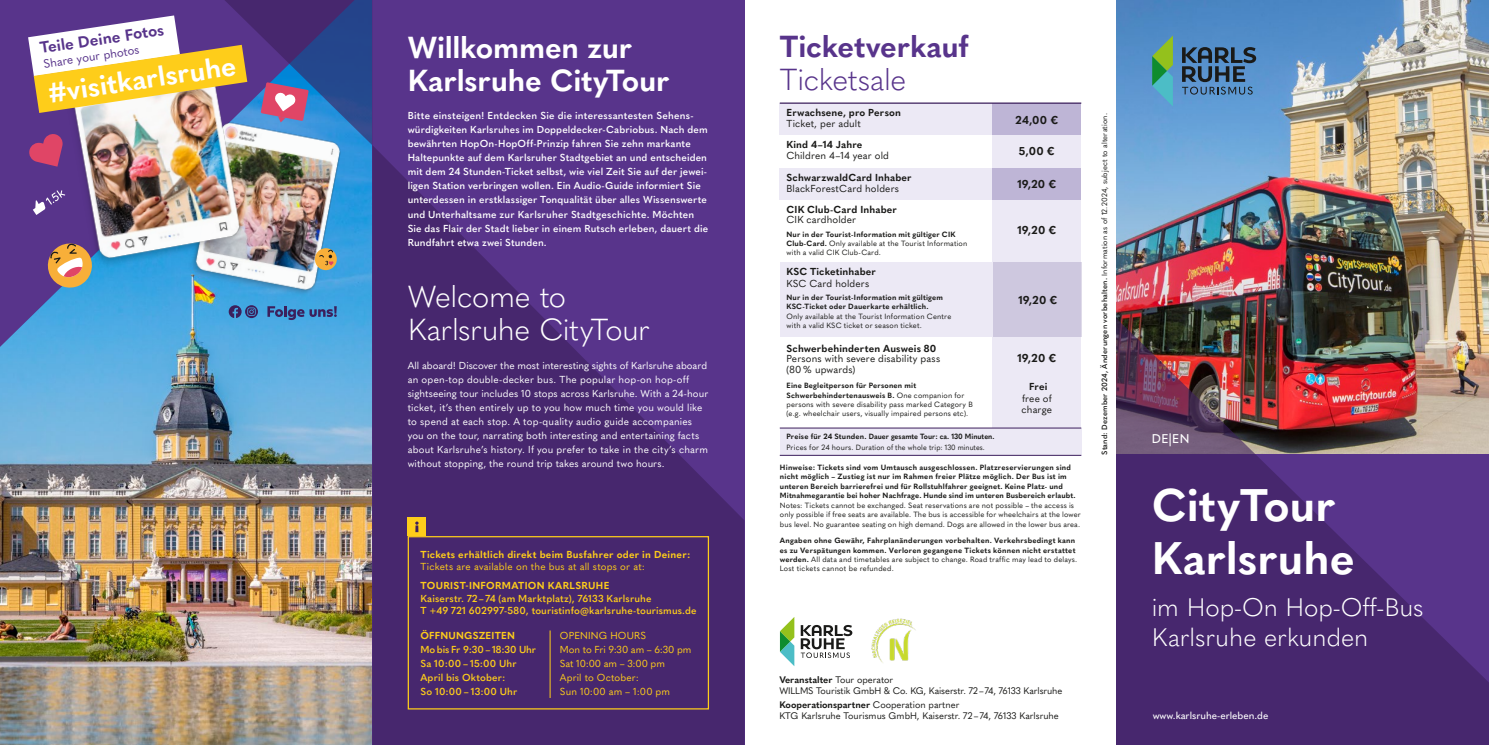
<style>
.page{position:relative;width:1489px;height:745px;background:#fff}
.page>*{position:absolute;margin:0;border:0;box-sizing:border-box;transform-origin:0 0}
.t1{font:700 45px/52.5px "Quasimoda";color:#fff}
.t2{font:700 30px/33px "Quasimoda";letter-spacing:-.01em;color:#fff}
.t3{font:300 30px/33px "Quasimoda";letter-spacing:-.015em;color:#fff}
.t4{font:700 30px "Quasimoda";letter-spacing:-.01em;color:#58348b}
.t5{font:300 30px "Quasimoda";letter-spacing:-.01em;color:#58348b}
.t6{font:700 27.5px "Quasimoda";color:#fff}
.t7{font:300 25px/30px "Quasimoda";color:#fff}
.t8{font:700 15.75px "Quasimoda";color:#58348b}
.t9{font:500 12.5px "Quasimoda";color:#fff}
.t10{font:11.88px "Quasimoda";color:#58348b}
.t11{font:700 11.25px "Quasimoda";letter-spacing:.015em;color:#1a1a18}
.t12{font:600 10px/14px "Quasimoda";letter-spacing:.015em;color:#fff}
.t13{font:10px/14px "Quasimoda";letter-spacing:.015em;color:#fff}
.t14{font:600 10px/14px "Quasimoda";letter-spacing:.015em;color:#fecd1a}
.t15{font:10px/11.2px "Quasimoda";letter-spacing:.01em;color:#1a1a18}
.t16{font:10px/14px "Quasimoda";letter-spacing:.015em;color:#fecd1a}
.t17{font:700 10px "Quasimoda";letter-spacing:.015em;color:#1a1a18}
.t18{font:700 10px "Quasimoda";letter-spacing:.025em;color:#fecd1a}
.t19{font:500 10px "Quasimoda";color:#fff}
.t20{font:9.38px/11.2px "Quasimoda";color:#1a1a18}
.t21{font:7.5px/9.4px "Quasimoda";letter-spacing:.015em;color:#1a1a18}
.t22{font:700 7.5px/9.4px "Quasimoda";letter-spacing:.025em;color:#1a1a18}
.t23{font:700 7.5px "Quasimoda";color:#1a1a18}
.s1{font-weight:700}
.s2{font-weight:400}
.s3{font-weight:600}
</style>
<div class="page">
<img style="left:0;top:166px;width:372px;height:578px">
<div style="left:372px;top:0;width:372px;height:744px;background:#58348b"></div>
<svg style="left:372px;top:145px;width:372px;height:599px;fill:#47276e"></svg>
<svg style="left:0;top:0;width:354px;height:347px;background:#4f75bb"></svg>
<img style="left:172px;top:166px;width:179px;height:140px">
<div style="left:315px;top:248px;width:22px;height:22px;background:#f8af39;border-radius:50%"></div>
<svg style="left:319px;top:249px;width:14px;height:16px"></svg>
<svg style="left:33px;top:190px;width:27px;height:25px"></svg>
<img style="left:60px;top:166px;width:193px;height:113px">
<svg style="left:45px;top:240px;width:50px;height:50px;background:#ae8a76"></svg>
<svg style="left:267px;top:305px;width:70px;height:15px"></svg>
<svg style="left:229px;top:305px;width:29px;height:13px"></svg>
<img style="left:28px;top:0;width:344px;height:166px">
<img style="left:1116px;top:0;width:372px;height:314px">
<img style="left:1116px;top:314px;width:372px;height:430px">
<div style="left:779px;top:103px;width:301px;height:32px;background:#ece9f5"></div>
<div style="left:779px;top:168px;width:301px;height:31px;background:#ece9f5"></div>
<div style="left:992px;top:103px;width:89px;height:325px;background:#ece9f5"></div>
<div style="left:992px;top:103px;width:89px;height:32px;background:#beb5d6"></div>
<div style="left:992px;top:168px;width:89px;height:31px;background:#beb5d6"></div>
<hr style="left:779px;top:102px;width:302px;height:2px;background:#3c1f5c">
<div style="left:779px;top:262px;width:222px;height:74px;background:#ece9f5"></div>
<div style="left:992px;top:262px;width:89px;height:75px;background:#d1cbdf"></div>
<div style="left:779px;top:428px;width:302px;height:27px;background:#ece9f5"></div>
<hr style="left:779px;top:427px;width:302px;height:1px;background:#3c1f5c">
<hr style="left:779px;top:454px;width:302px;height:1px;background:#3c1f5c">
<svg style="left:780px;top:617px;width:14px;height:48px"></svg>
<svg style="left:800px;top:624px;width:52px;height:33px"></svg>
<div style="left:407px;top:535px;width:302px;height:174px;border:1px solid #fecd1a"></div>
<hr style="left:550px;top:630px;width:1px;height:67px;background:#fecd1a">
<div style="left:407px;top:517px;width:19px;height:18px;background:#fecd1a"></div>
<svg style="left:415px;top:521px;width:3px;height:11px"></svg>
<svg style="left:1152px;top:35px;width:20px;height:71px"></svg>
<svg style="left:1181px;top:47px;width:75px;height:48px;background:#42688d"></svg>
<img style="left:871px;top:618px;width:45px;height:45px">
<h3 class="t8" style="left:38px;top:36px;width:127px;rotate:-9deg">Teile Deine Fotos</h3>
<h3 class="t10" style="left:42px;top:54px;width:98px;rotate:-8deg">Share your photos</h3>
<h3 class="t6" style="left:45px;top:73px;width:191px;rotate:-9deg">#visitkarlsruhe</h3>
<h2 class="t2" style="left:407px;top:28px;width:263px">Willkommen zur<br>Karlsruhe CityTour</h2>
<p class="t12" style="left:407px;top:108px;width:302px">Bitte einsteigen! Entdecken Sie die interessantesten Sehens&shy;würdigkeiten Karlsruhes im Doppeldecker-Cabriobus. Nach dem bewährten HopOn-HopOff-Prinzip fahren Sie zehn markante Haltepunkte auf dem Karlsruher Stadtgebiet an und entscheiden mit dem 24 Stunden-Ticket selbst, wie viel Zeit Sie auf der jewei&shy;ligen Station verbringen wollen. Ein Audio-Guide informiert Sie unterdessen in erstklassiger Tonqualität über alles Wissenswerte und Unterhaltsame zur Karlsruher Stadtgeschichte. Möchten Sie das Flair der Stadt lieber in einem Rutsch erleben, dauert die Rundfahrt etwa zwei Stunden.</p>
<h2 class="t3" style="left:407px;top:278px;width:244px">Welcome to<br>Karlsruhe CityTour</h2>
<p class="t13" style="left:407px;top:357px;width:302px">All aboard! Discover the most interesting sights of Karlsruhe aboard an open-top double-decker bus. The popular hop-on hop-off sightseeing tour includes 10 stops across Karlsruhe. With a 24-hour ticket, it’s then entirely up to you how much time you would like to spend at each stop. A top-quality audio guide accompanies you on the tour, narrating both interesting and entertaining facts about Karlsruhe’s history. If you prefer to take in the city’s charm without stopping, the round trip takes around two hours.</p>
<h3 class="t18" style="left:420px;top:546px;width:271px">Tickets erhältlich direkt beim Busfahrer oder in Deiner:</h3>
<h3 class="t16" style="left:420px;top:559px;width:226px">Tickets are available on the bus at all stops or at:</h3>
<h3 class="t18" style="left:420px;top:577px;width:190px">TOURIST-INFORMATION KARLSRUHE</h3>
<h3 class="t14" style="left:420px;top:591px;width:278px;line-height:12.5px">Kaiserstr. 72 – 74 (am Marktplatz), 76133 Karlsruhe<br>T +49 721 602997-580, touristinfo@karlsruhe-tourismus.de</h3>
<h3 class="t18" style="left:420px;top:627px;width:96px">ÖFFNUNGSZEITEN</h3>
<h3 class="t14" style="left:420px;top:641px;width:117px">Mo bis Fr 9:30 – 18:30 Uhr<br>Sa 10:00 – 15:00 Uhr<br>April bis Oktober:<br>So 10:00 – 13:00 Uhr</h3>
<h3 class="t16" style="left:560px;top:627px;width:133px">OPENING HOURS<br>Mon to Fri 9:30 am – 6:30 pm<br>Sat 10:00 am – 3:00 pm<br>April to October:<br>Sun 10:00 am – 1:00 pm</h3>
<h2 class="t4" style="left:779px;top:23px;width:190px">Ticketverkauf</h2>
<h2 class="t5" style="left:779px;top:56px;width:128px">Ticketsale</h2>
<h3 class="t17" style="left:786px;top:105px;width:116px">Erwachsene, pro Person</h3>
<h3 class="t15" style="left:786px;top:117px;width:76px">Ticket, per adult</h3>
<h3 class="t17" style="left:786px;top:137px;width:77px">Kind 4–14 Jahre</h3>
<h3 class="t15" style="left:786px;top:149px;width:104px">Children 4–14 year old</h3>
<h3 class="t17" style="left:786px;top:169px;width:127px">SchwarzwaldCard Inhaber</h3>
<h3 class="t15" style="left:786px;top:182px;width:114px">BlackForestCard holders</h3>
<h3 class="t17" style="left:786px;top:201px;width:112px">CIK Club-Card Inhaber</h3>
<h3 class="t15" style="left:786px;top:213px;width:71px">CIK cardholder</h3>
<p class="t21" style="left:786px;top:228px;width:182px"><span class="s1">Nur in der Tourist-Information mit gültiger CIK<br>Club-Card.</span> Only available at the Tourist Information with a valid CIK Club-Card.</p>
<h3 class="t17" style="left:786px;top:264px;width:91px">KSC Ticketinhaber</h3>
<h3 class="t15" style="left:786px;top:276px;width:84px">KSC Card holders</h3>
<p class="t22" style="left:786px;top:292px;width:158px">Nur in der Tourist-Information mit gültigem<br>KSC-Ticket oder Dauerkarte erhältlich.</p>
<p class="t21" style="left:786px;top:310px;width:166px">Only available at the Tourist Information Centre with a valid KSC ticket or season ticket.</p>
<h3 class="t17" style="left:786px;top:340px;width:151px">Schwerbehinderten Ausweis 80</h3>
<h3 class="t15" style="left:786px;top:351px;width:155px">Persons with severe disability pass (80 % upwards)</h3>
<p class="t21" style="left:786px;top:380px;width:188px"><span class="s1">Eine Begleitperson für Personen mit Schwerbehindertenausweis B.</span> One companion for persons with severe disability pass marked Category B (e.g. wheelchair users, visually impaired persons etc).</p>
<p class="t23" style="left:786px;top:430px;width:210px">Preise für 24 Stunden. Dauer gesamte Tour: ca. 130 Minuten.</p>
<p class="t21" style="left:786px;top:441px;width:200px">Prices for 24 hours. Duration of the whole trip: 130 minutes.</p>
<h3 class="t11" style="left:1015px;top:111px;width:44px">24,00 €</h3>
<h3 class="t11" style="left:1018px;top:143px;width:37px">5,00 €</h3>
<h3 class="t11" style="left:1017px;top:175px;width:41px">19,20 €</h3>
<h3 class="t11" style="left:1017px;top:221px;width:41px">19,20 €</h3>
<h3 class="t11" style="left:1018px;top:291px;width:41px">19,20 €</h3>
<h3 class="t11" style="left:1017px;top:349px;width:41px">19,20 €</h3>
<h3 class="t17" style="left:1029px;top:379px;width:20px">Frei</h3>
<h3 class="t15" style="left:1021px;top:391px;width:32px">free of charge</h3>
<p class="t22" style="left:780px;top:462px;width:297px">Hinweise: Tickets sind vom Umtausch ausgeschlossen. Platzreservierungen sind nicht möglich – Zustieg ist nur im Rahmen freier Plätze möglich. Der Bus ist im unteren Bereich barrierefrei und für Rollstuhlfahrer geeignet. Keine Platz- und Mitnahmegarantie bei hoher Nachfrage. Hunde sind im unteren Busbereich erlaubt.</p>
<p class="t21" style="left:780px;top:499px;width:302px">Notes: Tickets cannot be exchanged. Seat reservations are not possible – the access is only possible if free seats are available. The bus is accessible for wheelchairs at the lower bus level. No guarantee seating on high demand. Dogs are allowed in the lower bus area.</p>
<p class="t22" style="left:779px;top:535px;width:299px">Angaben ohne Gewähr, Fahrplanänderungen vorbehalten. Verkehrsbedingt kann es zu Verspätungen kommen. Verloren gegangene Tickets können nicht erstattet werden. <span class="s2">All data and timetables are subject to change. Road traffic may lead to delays.<br>Lost tickets cannot be refunded.</span></p>
<p class="t21" style="left:1099px;top:454px;width:343px;rotate:-90deg"><span class="s3">Stand: Dezember 2024, Änderungen vorbehalten.</span> Information as of 12.2024, subject to alteration.</p>
<p class="t20" style="left:779px;top:673px;width:284px"><span class="s1">Veranstalter</span> Tour operator<br>WILLMS Touristik GmbH &amp; Co. KG, Kaiserstr. 72 – 74, 76133 Karlsruhe</p>
<p class="t20" style="left:779px;top:698px;width:281px"><span class="s1">Kooperationspartner</span> Cooperation partner<br>KTG Karlsruhe Tourismus GmbH, Kaiserstr. 72 – 74, 76133 Karlsruhe</p>
<h3 class="t9" style="left:1151px;top:429px;width:39px">DE|EN</h3>
<h1 class="t1" style="left:1151px;top:475px;width:205px">CityTour<br>Karlsruhe</h1>
<h3 class="t7" style="left:1151px;top:590px;width:273px">im Hop-On Hop-Off-Bus<br>Karlsruhe erkunden</h3>
<h3 class="t19" style="left:1152px;top:707px;width:117px">www.karlsruhe-erleben.de</h3>
</div>
